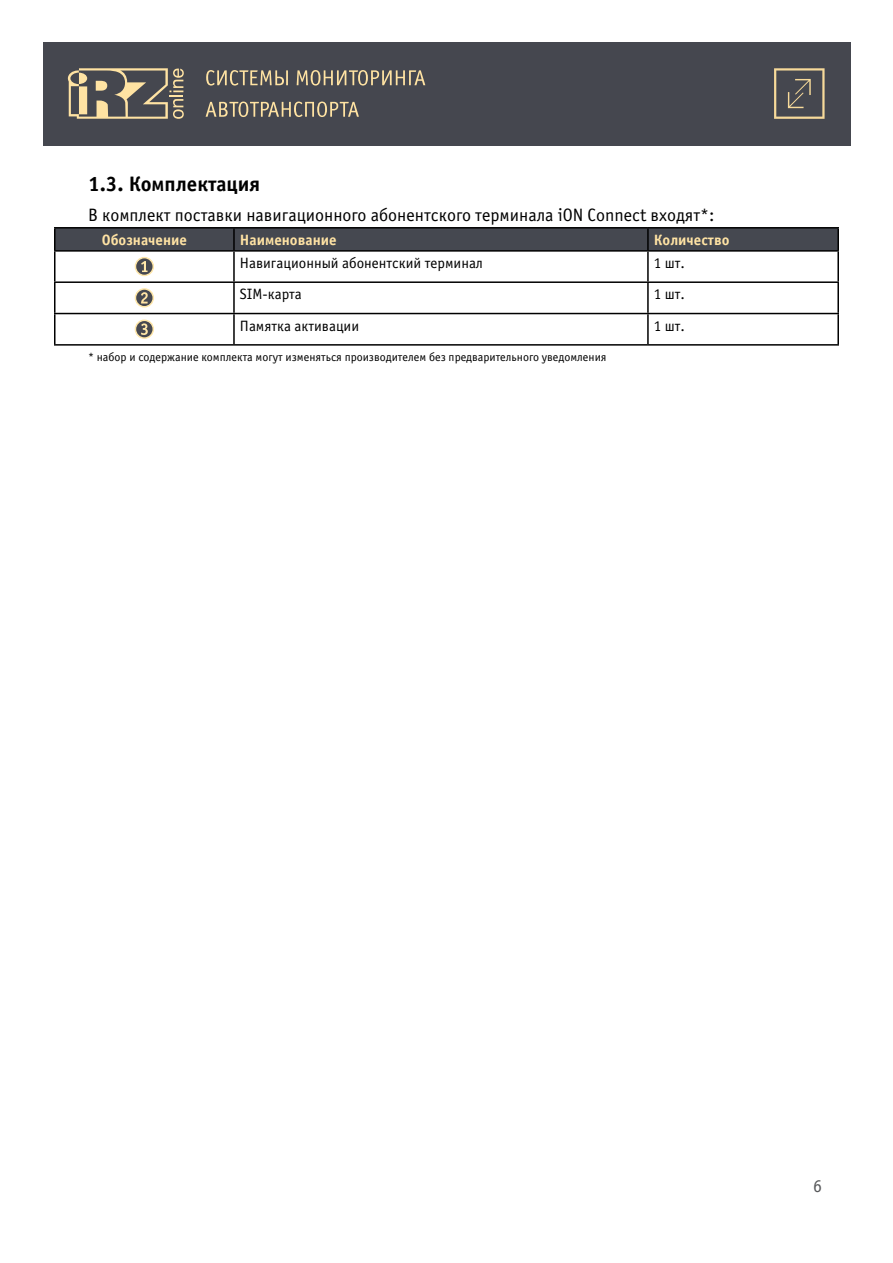
<style>
.page{position:relative;width:893px;height:1263px;background:#fff}
.page>*{position:absolute;margin:0;border:0;box-sizing:border-box;transform-origin:0 0}
.t1{font:700 21px "Officina Sans C";color:#000}
.t2{font:18px "Officina Sans C";color:#000}
.t3{font:18px "Officina Sans C";color:#58595b}
.t4{font:15px "Officina Sans C";color:#000}
.t5{font:700 15px "Officina Sans C";color:#ffe3a4}
.t6{font:12px "Officina Sans C";color:#000}
</style>
<div class="page">
<div style="left:43px;top:42px;width:807px;height:103px;background:#45474f"></div>
<svg style="left:68px;top:68px;width:116px;height:51px"></svg>
<svg style="left:206px;top:70px;width:82px;height:16px"></svg>
<svg style="left:297px;top:70px;width:128px;height:16px"></svg>
<svg style="left:206px;top:102px;width:153px;height:15px"></svg>
<svg style="left:774px;top:68px;width:51px;height:51px"></svg>
<div style="left:56px;top:229px;width:781px;height:21px;background:#454850"></div>
<hr style="left:233px;top:229px;width:2px;height:21px;background:#000">
<hr style="left:647px;top:229px;width:2px;height:21px;background:#000">
<hr style="left:233px;top:252px;width:2px;height:29px;background:#000">
<hr style="left:647px;top:252px;width:2px;height:29px;background:#000">
<hr style="left:54px;top:281px;width:180px;height:2px;background:#000">
<hr style="left:234px;top:281px;width:414px;height:2px;background:#000">
<hr style="left:233px;top:283px;width:2px;height:30px;background:#000">
<hr style="left:647px;top:283px;width:2px;height:30px;background:#000">
<hr style="left:54px;top:313px;width:180px;height:1px;background:#000">
<hr style="left:234px;top:313px;width:414px;height:1px;background:#000">
<hr style="left:233px;top:314px;width:2px;height:30px;background:#000">
<hr style="left:647px;top:314px;width:2px;height:30px;background:#000">
<hr style="left:54px;top:344px;width:180px;height:2px;background:#000">
<hr style="left:234px;top:344px;width:414px;height:2px;background:#000">
<hr style="left:648px;top:344px;width:191px;height:2px;background:#000">
<hr style="left:54px;top:227px;width:180px;height:2px;background:#000">
<hr style="left:54px;top:229px;width:2px;height:21px;background:#000">
<hr style="left:234px;top:227px;width:414px;height:2px;background:#000">
<hr style="left:648px;top:227px;width:191px;height:2px;background:#000">
<hr style="left:837px;top:229px;width:2px;height:21px;background:#000">
<hr style="left:54px;top:250px;width:180px;height:2px;background:#000">
<hr style="left:54px;top:252px;width:2px;height:29px;background:#000">
<hr style="left:234px;top:250px;width:414px;height:2px;background:#000">
<hr style="left:648px;top:250px;width:191px;height:2px;background:#000">
<hr style="left:837px;top:252px;width:2px;height:29px;background:#000">
<hr style="left:54px;top:283px;width:2px;height:30px;background:#000">
<hr style="left:648px;top:281px;width:191px;height:2px;background:#000">
<hr style="left:837px;top:283px;width:2px;height:30px;background:#000">
<hr style="left:54px;top:314px;width:2px;height:30px;background:#000">
<hr style="left:648px;top:313px;width:191px;height:1px;background:#000">
<hr style="left:837px;top:314px;width:2px;height:30px;background:#000">
<div style="left:135px;top:258px;width:18px;height:17px;background:#464850;border-radius:50%"></div>
<div style="left:135px;top:257px;width:19px;height:19px;border:2px solid #ffe7a9;border-radius:50%"></div>
<svg style="left:141px;top:261px;width:7px;height:11px"></svg>
<svg style="left:135px;top:289px;width:18px;height:18px"></svg>
<div style="left:135px;top:288px;width:19px;height:20px;border:2px solid #ffe7a9;border-radius:50%"></div>
<svg style="left:141px;top:292px;width:7px;height:11px"></svg>
<div style="left:135px;top:320px;width:18px;height:18px;background:#464850;border-radius:50%"></div>
<div style="left:135px;top:320px;width:19px;height:19px;border:2px solid #ffe7a9;border-radius:50%"></div>
<svg style="left:141px;top:323px;width:7px;height:12px"></svg>
<h1 class="t1" style="left:88px;top:172px;width:174px">1.3. Комплектация</h1>
<h2 class="t2" style="left:88px;top:205px;width:628px">В комплект поставки навигационного абонентского терминала iON Connect входят*:</h2>
<p class="t5" style="left:102px;top:231px;width:87px">Обозначение</p>
<p class="t5" style="left:240px;top:231px;width:98px">Наименование</p>
<p class="t5" style="left:654px;top:231px;width:77px">Количество</p>
<p class="t4" style="left:240px;top:255px;width:245px">Навигационный абонентский терминал</p>
<p class="t4" style="left:654px;top:255px;width:32px">1 шт.</p>
<p class="t4" style="left:240px;top:286px;width:63px">SIM-карта</p>
<p class="t4" style="left:654px;top:286px;width:32px">1 шт.</p>
<p class="t4" style="left:240px;top:318px;width:121px">Памятка активации</p>
<p class="t4" style="left:654px;top:318px;width:32px">1 шт.</p>
<p class="t6" style="left:88px;top:351px;width:520px">* набор и содержание комплекта могут изменяться производителем без предварительного уведомления</p>
<h2 class="t3" style="left:813px;top:1176px;width:10px">6</h2>
</div>
